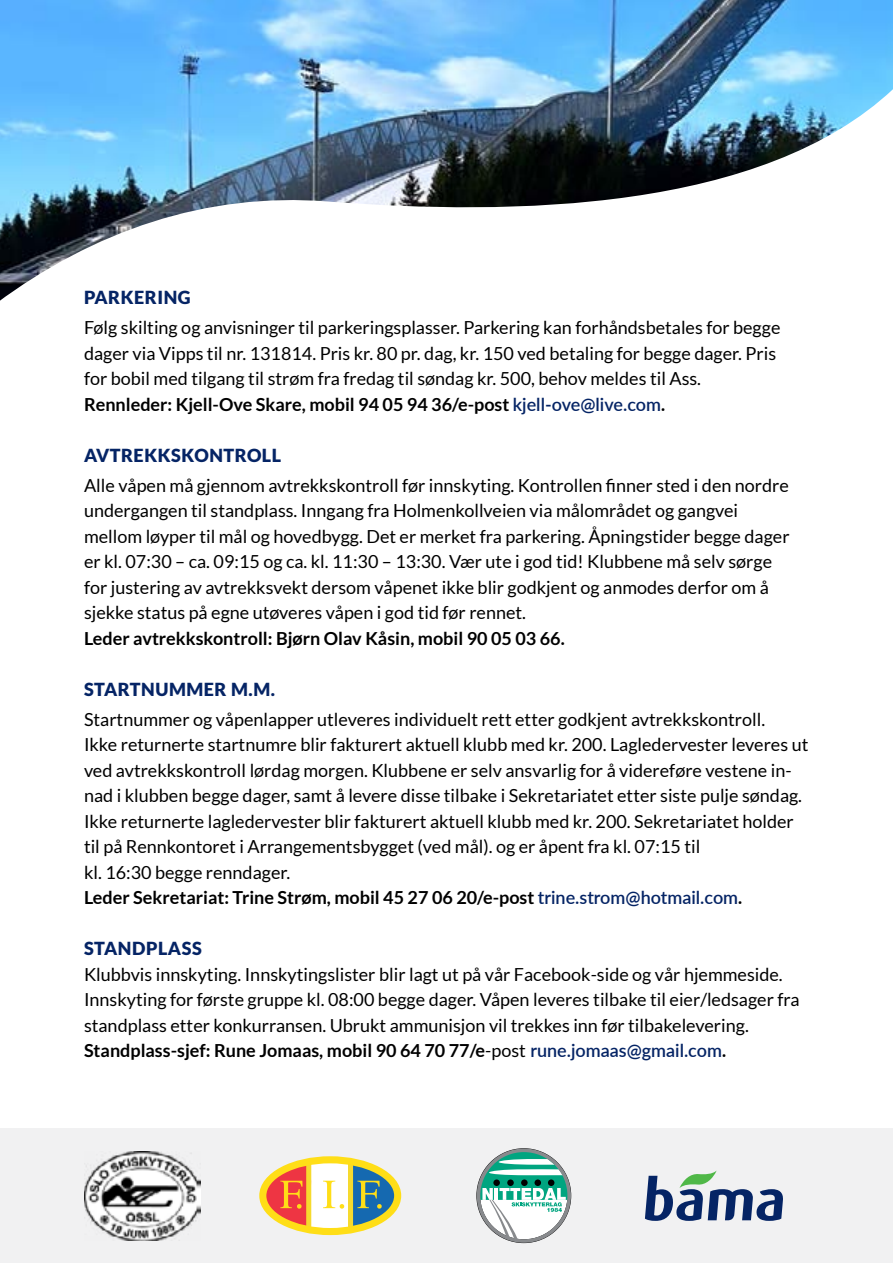
<style>
.page{position:relative;width:893px;height:1263px;background:#fff}
.page>*{position:absolute;margin:0;border:0;box-sizing:border-box;transform-origin:0 0}
.t1{font:18px/25.5px "Lato";color:#000}
.t2{font:700 18px "Lato";color:#000}
.t3{font:900 18px "Lato";letter-spacing:.03em;color:#052465}
.s1{font-weight:700}
.s2{font-weight:600;color:#052465}
</style>
<div class="page">
<div style="left:0;top:1128px;width:893px;height:135px;background:#f1f1f2"></div>
<svg style="left:645px;top:1170px;width:138px;height:51px"></svg>
<div style="left:263px;top:1160px;width:135px;height:71px;background:#fff;border-radius:50%"></div>
<svg style="left:263px;top:1160px;width:50px;height:69px"></svg>
<svg style="left:323px;top:1161px;width:75px;height:69px"></svg>
<div style="left:259px;top:1156px;width:142px;height:79px;border:7px solid #ffde17;border-radius:50%"></div>
<svg style="left:476px;top:1148px;width:95px;height:95px"></svg>
<img style="left:85px;top:1151px;width:115px;height:89px">
<img style="left:0;top:0;width:893px;height:89px">
<svg style="left:0;top:89px;width:893px;height:212px"></svg>
<p class="t3" style="left:84px;top:287px;width:108px">PARKERING</p>
<p class="t1" style="left:84px;top:315px;width:698px">Følg skilting og anvisninger til parkeringsplasser. Parkering kan forhåndsbetales for begge dager via Vipps til nr. 131814. Pris kr. 80 pr. dag, kr. 150 ved betaling for begge dager. Pris for bobil med tilgang til strøm fra fredag til søndag kr. 500, behov meldes til Ass.<br><span class="s1">Rennleder: Kjell-Ove Skare, mobil 94 05 94 36/e-post</span> <span class="s2">kjell-ove@live.com</span><span class="s1">.</span></p>
<p class="t3" style="left:84px;top:444px;width:199px">AVTREKKSKONTROLL</p>
<p class="t1" style="left:84px;top:472px;width:707px">Alle våpen må gjennom avtrekkskontroll før innskyting. Kontrollen finner sted i den nordre undergangen til standplass. Inngang fra Holmenkollveien via målområdet og gangvei mellom løyper til mål og hovedbygg. Det er merket fra parkering. Åpningstider begge dager er kl. 07:30 – ca. 09:15 og ca. kl. 11:30 – 13:30. Vær ute i god tid! Klubbene må selv sørge for justering av avtrekksvekt dersom våpenet ikke blir godkjent og anmodes derfor om å sjekke status på egne utøveres våpen i god tid før rennet.</p>
<p class="t2" style="left:84px;top:628px;width:482px">Leder avtrekkskontroll: Bjørn Olav Kåsin, mobil 90 05 03 66.</p>
<p class="t3" style="left:84px;top:678px;width:193px">STARTNUMMER M.M.</p>
<p class="t1" style="left:84px;top:706px;width:726px">Startnummer og våpenlapper utleveres individuelt rett etter godkjent avtrekkskontroll.<br>Ikke returnerte startnumre blir fakturert aktuell klubb med kr. 200. Lagledervester leveres ut ved avtrekkskontroll lørdag morgen. Klubbene er selv ansvarlig for å videreføre vestene in&shy;nad i klubben begge dager, samt å levere disse tilbake i Sekretariatet etter siste pulje søndag.<br>Ikke returnerte lagledervester blir fakturert aktuell klubb med kr. 200. Sekretariatet holder til på Rennkontoret i Arrangementsbygget (ved mål). og er åpent fra kl. 07:15 til<br>kl. 16:30 begge renndager.<br><span class="s1">Leder Sekretariat: Trine Strøm, mobil 45 27 06 20/e-post</span> <span class="s2">trine.strom@hotmail.com</span><span class="s1">.</span></p>
<p class="t3" style="left:84px;top:938px;width:119px">STANDPLASS</p>
<p class="t1" style="left:84px;top:961px;width:717px">Klubbvis innskyting. Innskytingslister blir lagt ut på vår Facebook-side og vår hjemmeside.<br>Innskyting for første gruppe kl. 08:00 begge dager. Våpen leveres tilbake til eier/ledsager fra standplass etter konkurransen. Ubrukt ammunisjon vil trekkes inn før tilbakelevering.<br><span class="s1">Standplass-sjef: Rune Jomaas, mobil 90 64 70 77/e</span>-post <span class="s2">rune.jomaas@gmail.com</span><span class="s1">.</span></p>
</div>
